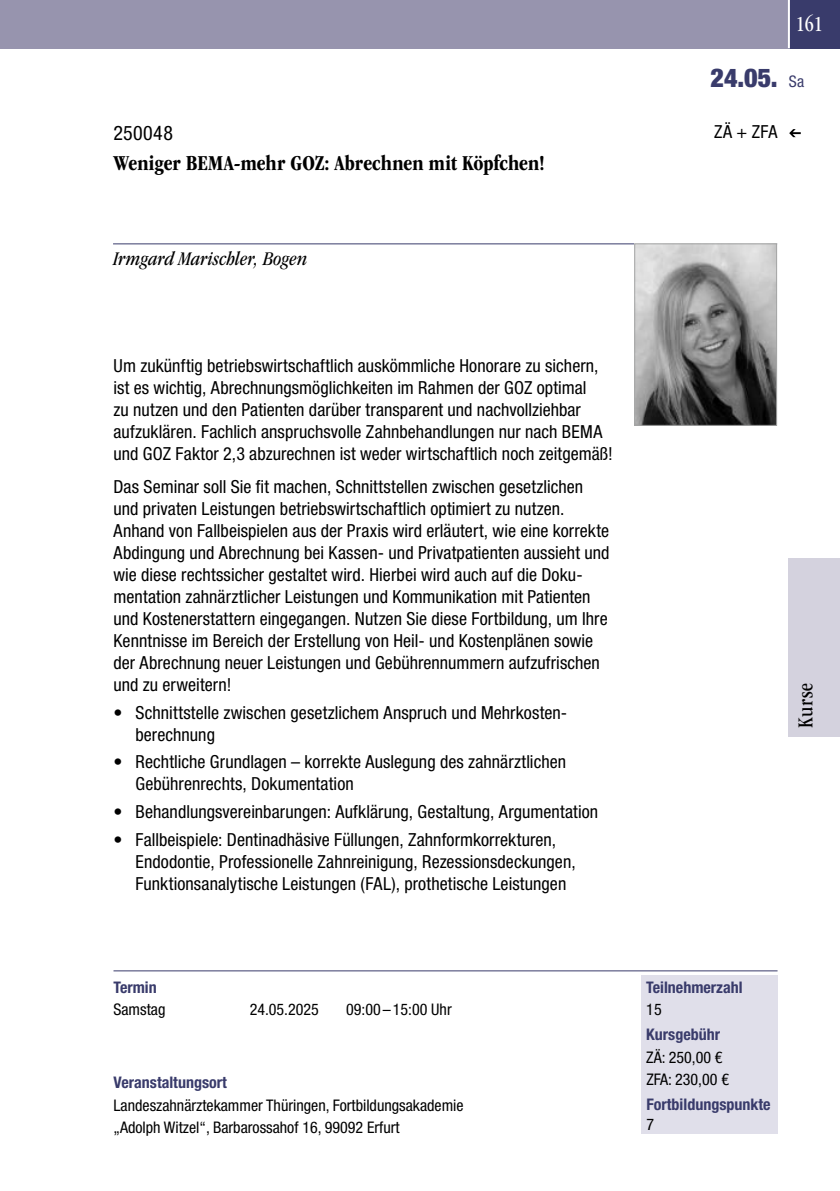
<style>
.page{position:relative;width:840px;height:1191px;background:#fff}
.page>*{position:absolute;margin:0;border:0;box-sizing:border-box;transform-origin:0 0}
.t1{font:900 condensed 26px "Helvetica Neue LT Std";color:#393b6b}
.t2{font:700 condensed 22px "ITC Garamond Std";color:#000}
.t3{font:condensed 22px "ITC Garamond Std";color:#000}
.t4{font:condensed 22px "ITC Garamond Std";color:#fff}
.t5{font:italic condensed 20px "ITC Garamond Std";letter-spacing:.005em;color:#000}
.t6{font:condensed 20px "Helvetica Neue LT Std";letter-spacing:.02em;color:#000}
.t7{font:condensed 18px/22px "Helvetica Neue LT Std";letter-spacing:.005em;color:#000}
.t8{font:condensed 16px/22px "Helvetica Neue LT Std";color:#000}
.t9{font:700 condensed 16px "Helvetica Neue LT Std";color:#393b6b}
.s1{font-weight:400;font-size:16px}
</style>
<div class="page">
<div style="left:641px;top:975px;width:136px;height:159px;background:#e0dfea"></div>
<svg style="left:789px;top:129px;width:11px;height:8px"></svg>
<div style="left:0;top:0;width:839px;height:48px;background:#9794ae"></div>
<div style="left:788px;top:0;width:51px;height:48px;background:#393b6b"></div>
<div style="left:788px;top:558px;width:51px;height:178px;background:#d4d2de"></div>
<hr style="left:113px;top:970px;width:664px;height:1px;background:#393b6b">
<hr style="left:787px;top:0;width:2px;height:48px;background:#fff">
<hr style="left:113px;top:243px;width:663px;height:1px;background:#393b6b">
<img style="left:636px;top:245px;width:138px;height:179px">
<div style="left:634px;top:243px;width:142px;height:183px;border:1px solid #a4a5a5"></div>
<p class="t4" style="left:795px;top:12px;width:29px">161</p>
<h1 class="t1" style="left:710px;top:61px;width:95px">24.05. <span class="s1">Sa</span></h1>
<p class="t6" style="left:113px;top:121px;width:61px">250048</p>
<p class="t7" style="left:713px;top:120px;width:65px">ZÄ + ZFA</p>
<p class="t2" style="left:113px;top:151px;width:432px">Weniger BEMA-mehr GOZ: Abrechnen mit Köpfchen!</p>
<p class="t5" style="left:113px;top:248px;width:195px">Irmgard Marischler, Bogen</p>
<p class="t7" style="left:113px;top:354px;width:500px">Um zukünftig betriebswirtschaftlich auskömmliche Honorare zu sichern, ist es wichtig, Abrechnungsmöglichkeiten im Rahmen der GOZ optimal<br>zu nutzen und den Patienten darüber transparent und nachvollziehbar aufzuklären. Fachlich anspruchsvolle Zahnbehandlungen nur nach BEMA und GOZ Faktor 2,3 abzurechnen ist weder wirtschaftlich noch zeitgemäß!</p>
<p class="t7" style="left:113px;top:475px;width:497px">Das Seminar soll Sie fit machen, Schnittstellen zwischen gesetzlichen und privaten Leistungen betriebswirtschaftlich optimiert zu nutzen.<br>Anhand von Fallbeispielen aus der Praxis wird erläutert, wie eine korrekte Abdingung und Abrechnung bei Kassen- und Privatpatienten aussieht und wie diese rechtssicher gestaltet wird. Hierbei wird auch auf die Doku&shy;mentation zahnärztlicher Leistungen und Kommunikation mit Patienten und Kostenerstattern eingegangen. Nutzen Sie diese Fortbildung, um Ihre Kenntnisse im Bereich der Erstellung von Heil- und Kostenplänen sowie der Abrechnung neuer Leistungen und Gebührennummern aufzufrischen und zu erweitern!</p>
<p class="t7" style="left:135px;top:701px;width:431px;text-indent:-22px">• Schnittstelle zwischen gesetzlichem Anspruch und Mehrkosten&shy;berechnung</p>
<p class="t7" style="left:135px;top:751px;width:432px;text-indent:-22px">• Rechtliche Grundlagen – korrekte Auslegung des zahnärztlichen<br>Gebührenrechts, Dokumentation</p>
<p class="t7" style="left:113px;top:800px;width:486px">• Behandlungsvereinbarungen: Aufklärung, Gestaltung, Argumentation</p>
<p class="t7" style="left:135px;top:828px;width:441px;text-indent:-22px">• Fallbeispiele: Dentinadhäsive Füllungen, Zahnformkorrekturen,<br>Endodontie, Professionelle Zahnreinigung, Rezessionsdeckungen,<br>Funktionsanalytische Leistungen (FAL), prothetische Leistungen</p>
<p class="t3" style="left:793px;top:727px;width:46px;rotate:-90deg">Kurse</p>
<p class="t9" style="left:113px;top:977px;width:45px">Termin</p>
<p class="t9" style="left:646px;top:977px;width:98px">Teilnehmerzahl</p>
<p class="t9" style="left:646px;top:1024px;width:75px">Kursgebühr</p>
<p class="t8" style="left:113px;top:998px;width:53px">Samstag</p>
<p class="t8" style="left:249px;top:998px;width:71px">24.05.2025</p>
<p class="t8" style="left:346px;top:998px;width:107px">09:00–15:00 Uhr</p>
<p class="t8" style="left:646px;top:998px;width:17px">15</p>
<p class="t8" style="left:646px;top:1045px;width:84px;line-height:22.6px">ZÄ: 250,00 €<br>ZFA: 230,00 €</p>
<p class="t8" style="left:646px;top:1113px;width:9px">7</p>
<p class="t9" style="left:113px;top:1072px;width:115px">Veranstaltungsort</p>
<p class="t8" style="left:113px;top:1093px;width:351px">Landeszahnärztekammer Thüringen, Fortbildungsakademie „Adolph Witzel“, Barbarossahof 16, 99092 Erfurt</p>
<p class="t9" style="left:646px;top:1094px;width:126px">Fortbildungspunkte</p>
</div>
